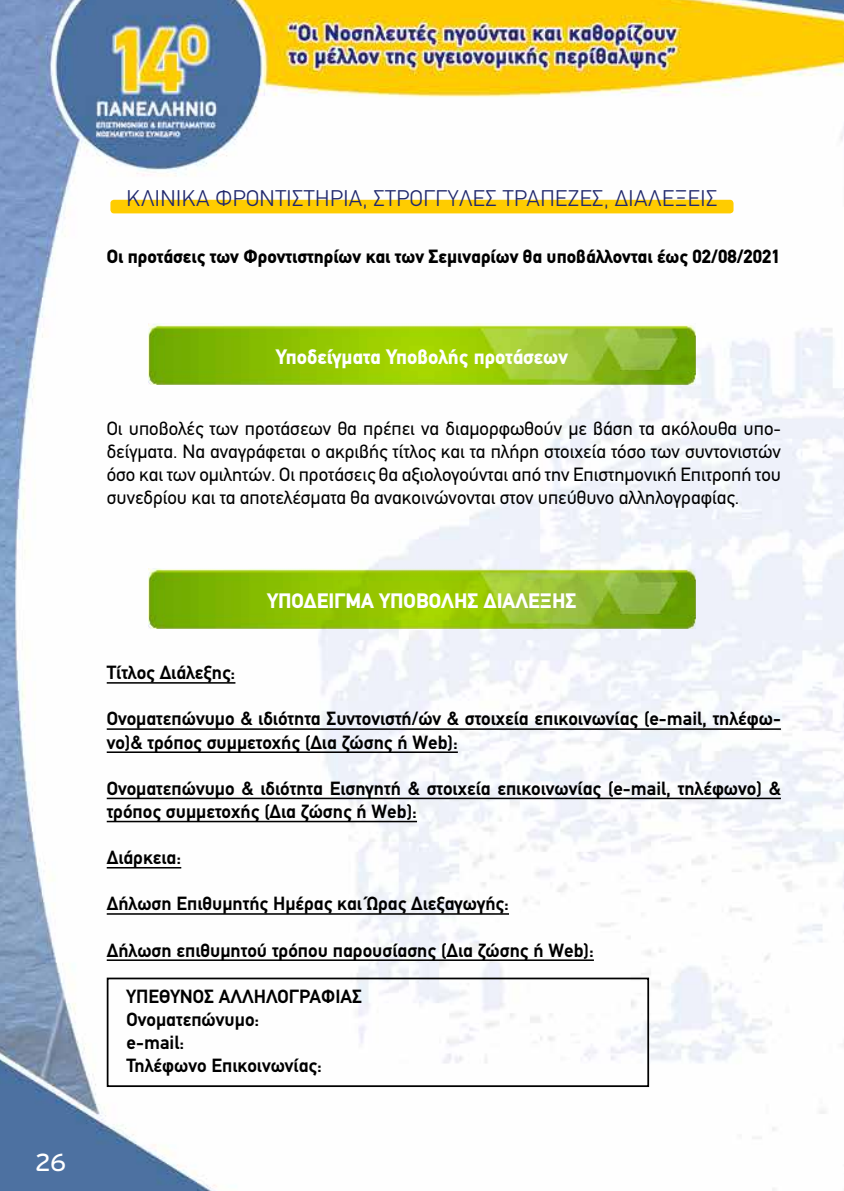
<style>
.page{position:relative;width:844px;height:1191px;background:#fff}
.page>*{position:absolute;margin:0;border:0;box-sizing:border-box;transform-origin:0 0}
.t1{font:24.5px "PF Traffic";color:#fff}
.t2{font:300 22.75px "PF Din Text";letter-spacing:.02em;color:#20286d}
.t3{font:900 21px "PF Din Text";color:#fff}
.t4{font:700 19.25px/23.1px "PF Din Text";color:#000}
.t5{font:19.25px/23.1px "PF Din Text";color:#000;text-align:justify}
.t6{font:900 19.25px "PF Din Text";color:#000}
</style>
<div class="page">
<img style="left:0;top:0;width:843px;height:1191px">
<div style="left:110px;top:200px;width:623px;height:13px;background:#fc0;border-radius:4px"></div>
<hr style="left:107px;top:682px;width:128px;height:1px;background:#000">
<hr style="left:107px;top:728px;width:673px;height:2px;background:#000">
<hr style="left:107px;top:751px;width:350px;height:2px;background:#000">
<hr style="left:107px;top:797px;width:673px;height:2px;background:#000">
<hr style="left:107px;top:820px;width:310px;height:2px;background:#000">
<hr style="left:107px;top:867px;width:74px;height:1px;background:#000">
<hr style="left:107px;top:913px;width:402px;height:1px;background:#000">
<hr style="left:107px;top:959px;width:486px;height:2px;background:#000">
<img style="left:149px;top:324px;width:545px;height:61px">
<img style="left:149px;top:568px;width:545px;height:61px">
<div style="left:107px;top:977px;width:542px;height:110px;border:2px solid #000"></div>
<p class="t1" style="left:35px;top:1147px;width:32px">26</p>
<p class="t2" style="left:127px;top:184px;width:592px">ΚΛΙΝΙΚΑ ΦΡΟΝΤΙΣΤΗΡΙΑ, ΣΤΡΟΓΓΥΛΕΣ ΤΡΑΠΕΖΕΣ, ΔΙΑΛΕΞΕΙΣ</p>
<p class="t6" style="left:107px;top:244px;width:675px">Οι προτάσεις των Φροντιστηρίων και των Σεμιναρίων θα υποβάλλονται έως 02/08/2021</p>
<p class="t3" style="left:276px;top:344px;width:293px">Υποδείγματα Υποβολής προτάσεων</p>
<p class="t5" style="left:107px;top:417px;width:675px">Οι υποβολές των προτάσεων θα πρέπει να διαμορφωθούν με βάση τα ακόλουθα υπο&shy;δείγματα. Να αναγράφεται ο ακριβής τίτλος και τα πλήρη στοιχεία τόσο των συντονιστών όσο και των ομιλητών. Οι προτάσεις θα αξιολογούνται από την Επιστημονική Επιτροπή του συνεδρίου και τα αποτελέσματα θα ανακοινώνονται στον υπεύθυνο αλληλογραφίας.</p>
<p class="t3" style="left:267px;top:588px;width:310px">ΥΠΟΔΕΙΓΜΑ ΥΠΟΒΟΛΗΣ ΔΙΑΛΕΞΗΣ</p>
<p class="t4" style="left:107px;top:661px;width:130px">Τίτλος Διάλεξης:</p>
<p class="t4" style="left:107px;top:707px;width:675px">Ονοματεπώνυμο &amp; ιδιότητα Συντονιστή/ών &amp; στοιχεία επικοινωνίας (e-mail, τηλέφω&shy;νο)&amp; τρόπος συμμετοχής (Δια ζώσης ή Web):</p>
<p class="t4" style="left:107px;top:776px;width:675px">Ονοματεπώνυμο &amp; ιδιότητα Εισηγητή &amp; στοιχεία επικοινωνίας (e-mail, τηλέφωνο) &amp; τρόπος συμμετοχής (Δια ζώσης ή Web):</p>
<p class="t4" style="left:107px;top:846px;width:76px">Διάρκεια:</p>
<p class="t4" style="left:107px;top:892px;width:403px">Δήλωση Επιθυμητής Ημέρας και Ώρας Διεξαγωγής:</p>
<p class="t4" style="left:107px;top:938px;width:488px">Δήλωση επιθυμητού τρόπου παρουσίασης (Δια ζώσης ή Web):</p>
<p class="t4" style="left:127px;top:984px;width:237px">ΥΠΕΘΥΝΟΣ ΑΛΛΗΛΟΓΡΑΦΙΑΣ<br>Ονοματεπώνυμο:<br>e-mail:<br>Τηλέφωνο Επικοινωνίας:</p>
</div>
